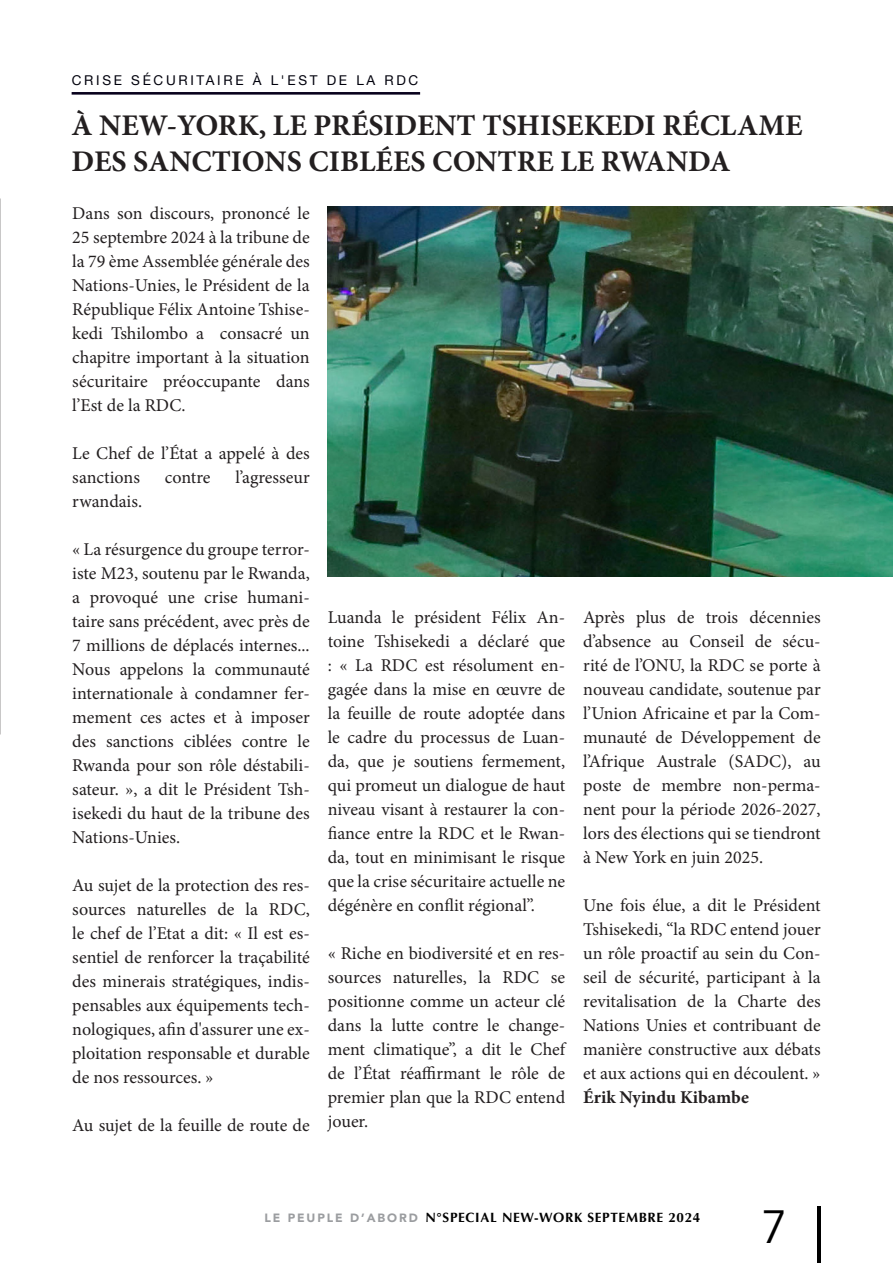
<style>
.page{position:relative;width:893px;height:1263px;background:#fff}
.page>*{position:absolute;margin:0;border:0;box-sizing:border-box;transform-origin:0 0}
.t1{font:46.5px "Avenir Next";color:#000}
.Texte_de_titre-_Alig{font:700 30px/36px "Minion Pro";color:#231f20}
.Texte_de_titre-_Alig-2{font:18px/24px "Minion Pro";color:#231f20;text-align:justify}
.Texte_de_titre-_Alig-3{font:700 18px "Minion Pro";color:#231f20}
.t2{font:700 13.5px "Optima";letter-spacing:.05em;color:#000}
.En-tête_de_section{font:13.5px "Helvetica Neue";letter-spacing:.2em;color:#00000c}
.s1{font-family:"Avenir";font-weight:900;font-size:12px;color:#9b9da0}
</style>
<div class="page">
<hr style="left:817px;top:1206px;width:4px;height:57px;background:#000">
<hr style="left:72px;top:92px;width:348px;height:3px;background:#08001c">
<img style="left:0;top:199px;width:1px;height:535px">
<img style="left:328px;top:206px;width:565px;height:370px">
<p class="En-tête_de_section" style="left:72px;top:71px;width:348px">CRISE SÉCURITAIRE À L'EST DE LA RDC</p>
<p class="Texte_de_titre-_Alig" style="left:72px;top:107px;width:732px">À NEW-YORK, LE PRÉSIDENT TSHISEKEDI RÉCLAME<br>DES SANCTIONS CIBLÉES CONTRE LE RWANDA</p>
<p class="Texte_de_titre-_Alig-2" style="left:72px;top:202px;width:239px">Dans son discours, prononcé le 25 septembre 2024 à la tribune de la 79 ème Assemblée générale des Nations-Unies, le Président de la République Félix Antoine Tshise&shy;kedi Tshilombo a consacré un chapitre important à la situation sécuritaire préoccupante dans l’Est de la RDC.</p>
<p class="Texte_de_titre-_Alig-2" style="left:72px;top:442px;width:239px">Le Chef de l’État a appelé à des sanctions</p>
<p class="Texte_de_titre-_Alig-2" style="left:165px;top:466px;width:47px">contre</p>
<p class="Texte_de_titre-_Alig-2" style="left:236px;top:466px;width:76px">l’agresseur</p>
<p class="Texte_de_titre-_Alig-2" style="left:72px;top:490px;width:71px">rwandais.</p>
<p class="Texte_de_titre-_Alig-2" style="left:72px;top:538px;width:239px">« La résurgence du groupe terror&shy;iste M23, soutenu par le Rwanda, a provoqué une crise humani&shy;taire sans précédent, avec près de 7 millions de déplacés internes...<br>Nous appelons la communauté internationale à condamner fer&shy;mement ces actes et à imposer des sanctions ciblées contre le Rwanda pour son rôle déstabili&shy;sateur. », a dit le Président Tsh&shy;isekedi du haut de la tribune des Nations-Unies.</p>
<p class="Texte_de_titre-_Alig-2" style="left:72px;top:874px;width:239px">Au sujet de la protection des res&shy;sources naturelles de la RDC, le chef de l’Etat a dit: « Il est es&shy;sentiel de renforcer la traçabilité des minerais stratégiques, indis&shy;pensables aux équipements tech&shy;nologiques, afin d'assurer une ex&shy;ploitation responsable et durable de nos ressources. »</p>
<p class="Texte_de_titre-_Alig-2" style="left:72px;top:1114px;width:239px">Au sujet de la feuille de route de</p>
<p class="Texte_de_titre-_Alig-2" style="left:328px;top:606px;width:239px">Luanda le président Félix An&shy;toine Tshisekedi a déclaré que : « La RDC est résolument en&shy;gagée dans la mise en œuvre de la feuille de route adoptée dans le cadre du processus de Luan&shy;da, que je soutiens fermement, qui promeut un dialogue de haut niveau visant à restaurer la con&shy;fiance entre la RDC et le Rwan&shy;da, tout en minimisant le risque que la crise sécuritaire actuelle ne dégénère en conflit régional”.</p>
<p class="Texte_de_titre-_Alig-2" style="left:328px;top:942px;width:239px">« Riche en biodiversité et en res&shy;sources naturelles, la RDC se positionne comme un acteur clé dans la lutte contre le change&shy;ment climatique”, a dit le Chef de l’État réaffirmant le rôle de premier plan que la RDC entend jouer.</p>
<p class="Texte_de_titre-_Alig-2" style="left:583px;top:606px;width:239px">Après plus de trois décennies d’absence au Conseil de sécu&shy;rité de l’ONU, la RDC se porte à nouveau candidate, soutenue par l’Union Africaine et par la Com&shy;munauté de Développement de l’Afrique Australe (SADC), au poste de membre non-perma&shy;nent pour la période 2026-2027, lors des élections qui se tiendront à New York en juin 2025.</p>
<p class="Texte_de_titre-_Alig-2" style="left:583px;top:894px;width:239px">Une fois élue, a dit le Président Tshisekedi, “la RDC entend jouer un rôle proactif au sein du Con&shy;seil de sécurité, participant à la revitalisation de la Charte des Nations Unies et contribuant de manière constructive aux débats et aux actions qui en découlent. »</p>
<p class="Texte_de_titre-_Alig-3" style="left:583px;top:1085px;width:167px">Érik Nyindu Kibambe</p>
<p class="t2" style="left:264px;top:1210px;width:438px"><span class="s1">LE PEUPLE D’ABORD</span> N°SPECIAL NEW-WORK SEPTEMBRE 2024</p>
<h1 class="t1" style="left:760px;top:1187px;width:28px">7</h1>
</div>
